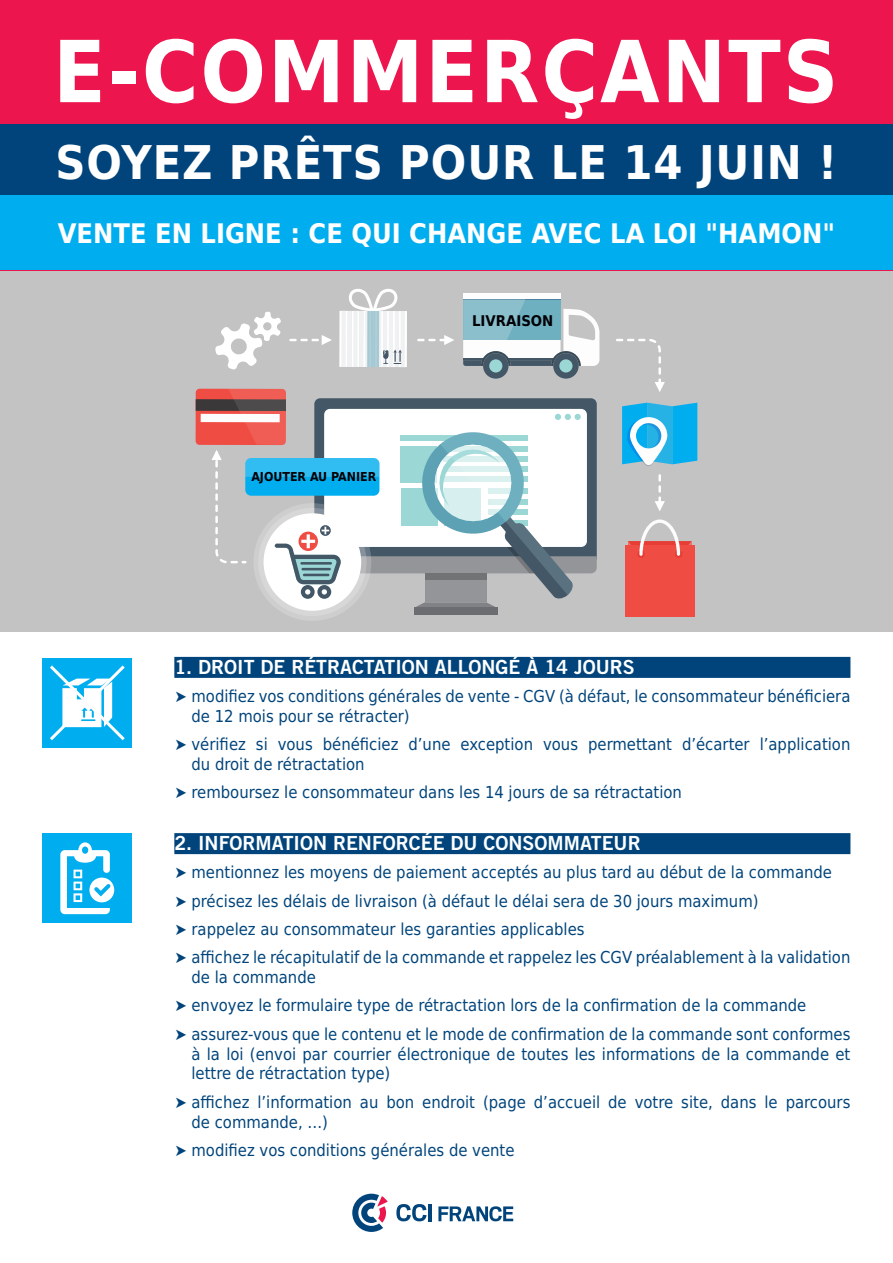
<style>
.page{position:relative;width:893px;height:1263px;background:#fff}
.page>*{position:absolute;margin:0;border:0;box-sizing:border-box;transform-origin:0 0}
.t1{font:700 85.5px "DejaVu Sans Condensed";letter-spacing:.025em;color:#fff}
.t2{font:700 46.5px "DejaVu Sans Condensed";letter-spacing:.02em;color:#fff}
.t3{font:700 27px "DejaVu Sans Condensed";color:#fff}
.FILET_BLEU{font:19.5px "Trade Gothic Bold Two";color:#fff}
.TEXTE{font:16.5px/19.8px "DejaVu Sans Condensed";color:#00447b}
.t4{font:700 14.85px "DejaVu Sans Condensed";color:#010106}
.t5{font:700 12.3px "DejaVu Sans Condensed";color:#010106}
</style>
<div class="page">
<div style="left:0;top:0;width:893px;height:270px;background:#ed154e"></div>
<div style="left:174px;top:657px;width:676px;height:21px;background:#00447b"></div>
<div style="left:174px;top:833px;width:676px;height:21px;background:#00447b"></div>
<div style="left:0;top:271px;width:893px;height:360px;background:#c3c3c4"></div>
<div style="left:414px;top:608px;width:83px;height:7px;background:#6c6d70"></div>
<div style="left:196px;top:389px;width:90px;height:56px;background:#ef4c43;border-radius:4px"></div>
<div style="left:196px;top:399px;width:90px;height:12px;background:#3a3838"></div>
<div style="left:201px;top:414px;width:79px;height:8px;background:#fefdfd"></div>
<div style="left:253px;top:503px;width:118px;height:118px;background:#cececf;border-radius:50%"></div>
<svg style="left:258px;top:508px;width:109px;height:108px"></svg>
<svg style="left:348px;top:288px;width:50px;height:23px"></svg>
<div style="left:339px;top:311px;width:5px;height:56px;background:#fff"></div>
<div style="left:351px;top:311px;width:5px;height:56px;background:#fff"></div>
<hr style="left:363px;top:311px;width:4px;height:56px;background:#fff">
<hr style="left:387px;top:311px;width:4px;height:56px;background:#fff">
<div style="left:398px;top:311px;width:5px;height:56px;background:#fff"></div>
<div style="left:343px;top:311px;width:5px;height:56px;background:#fff"></div>
<div style="left:355px;top:311px;width:5px;height:56px;background:#fff"></div>
<hr style="left:379px;top:311px;width:4px;height:56px;background:#fff">
<hr style="left:391px;top:311px;width:4px;height:56px;background:#fff">
<hr style="left:403px;top:311px;width:4px;height:56px;background:#fff">
<div style="left:341px;top:311px;width:5px;height:56px;background:#f0f1f2"></div>
<div style="left:353px;top:311px;width:5px;height:56px;background:#f0f1f2"></div>
<hr style="left:365px;top:311px;width:4px;height:56px;background:#f0f1f2">
<hr style="left:377px;top:311px;width:4px;height:56px;background:#f0f1f2">
<hr style="left:389px;top:311px;width:4px;height:56px;background:#f0f1f2">
<hr style="left:401px;top:311px;width:4px;height:56px;background:#f0f1f2">
<div style="left:347px;top:311px;width:5px;height:56px;background:#f0f1f2"></div>
<div style="left:359px;top:311px;width:5px;height:56px;background:#f0f1f2"></div>
<hr style="left:383px;top:311px;width:4px;height:56px;background:#f0f1f2">
<hr style="left:395px;top:311px;width:4px;height:56px;background:#f0f1f2">
<svg style="left:383px;top:350px;width:19px;height:14px"></svg>
<div style="left:367px;top:311px;width:12px;height:56px;background:#a6c9d3"></div>
<svg style="left:463px;top:293px;width:136px;height:86px"></svg>
<svg style="left:215px;top:312px;width:66px;height:58px"></svg>
<svg style="left:622px;top:403px;width:75px;height:63px;background:#3fbbeb"></svg>
<div style="left:625px;top:545px;width:69px;height:72px;background:#ef4c43"></div>
<svg style="left:628px;top:519px;width:64px;height:38px"></svg>
<svg style="left:637px;top:550px;width:8px;height:8px"></svg>
<svg style="left:675px;top:550px;width:7px;height:8px"></svg>
<svg style="left:211px;top:389px;width:386px;height:219px"></svg>
<svg style="left:289px;top:335px;width:43px;height:10px"></svg>
<svg style="left:417px;top:335px;width:37px;height:10px"></svg>
<svg style="left:655px;top:474px;width:10px;height:37px"></svg>
<svg style="left:616px;top:339px;width:49px;height:53px"></svg>
<svg style="left:396px;top:1204px;width:31px;height:17px"></svg>
<hr style="left:428px;top:1204px;width:4px;height:17px;background:#00447b">
<svg style="left:352px;top:1194px;width:36px;height:38px"></svg>
<svg style="left:438px;top:1206px;width:75px;height:15px"></svg>
<div style="left:0;top:124px;width:893px;height:75px;background:#00447b"></div>
<div style="left:0;top:196px;width:893px;height:74px;background:#00aeef"></div>
<div style="left:43px;top:658px;width:89px;height:90px;background:#00aeef"></div>
<svg style="left:50px;top:665px;width:75px;height:76px"></svg>
<div style="left:43px;top:833px;width:89px;height:90px;background:#00aeef"></div>
<svg style="left:60px;top:842px;width:55px;height:72px"></svg>
<p class="t1" style="left:53px;top:2px;width:787px">E-COMMERÇANTS</p>
<p class="t2" style="left:56px;top:125px;width:783px">SOYEZ PRÊTS POUR LE 14 JUIN !</p>
<p class="t3" style="left:58px;top:211px;width:779px">VENTE EN LIGNE : CE QUI CHANGE AVEC LA LOI "HAMON"</p>
<p class="t5" style="left:251px;top:467px;width:126px">AJOUTER AU PANIER</p>
<p class="t4" style="left:472px;top:308px;width:83px">LIVRAISON</p>
<p class="FILET_BLEU" style="left:174px;top:655px;width:462px">1. DROIT DE RÉTRACTATION ALLONGÉ À 14 JOURS</p>
<p class="TEXTE" style="left:191px;top:686px;width:660px;text-indent:-17px">➤ modifiez vos conditions générales de vente - CGV (à défaut, le consommateur bénéficiera de 12 mois pour se rétracter)</p>
<p class="TEXTE" style="left:191px;top:734px;width:660px;text-indent:-17px">➤ vérifiez si vous bénéficiez d’une exception vous permettant d’écarter l’application du droit de rétractation</p>
<p class="TEXTE" style="left:174px;top:782px;width:509px">➤ remboursez le consommateur dans les 14 jours de sa rétractation</p>
<p class="FILET_BLEU" style="left:174px;top:831px;width:468px">2. INFORMATION RENFORCÉE DU CONSOMMATEUR</p>
<p class="TEXTE" style="left:174px;top:862px;width:659px">➤ mentionnez les moyens de paiement acceptés au plus tard au début de la commande</p>
<p class="TEXTE" style="left:174px;top:891px;width:586px">➤ précisez les délais de livraison (à défaut le délai sera de 30 jours maximum)</p>
<p class="TEXTE" style="left:174px;top:919px;width:412px">➤ rappelez au consommateur les garanties applicables</p>
<p class="TEXTE" style="left:191px;top:947px;width:660px;text-indent:-17px">➤ affichez le récapitulatif de la commande et rappelez les CGV préalablement à la validation de la commande</p>
<p class="TEXTE" style="left:174px;top:995px;width:634px">➤ envoyez le formulaire type de rétractation lors de la confirmation de la commande</p>
<p class="TEXTE" style="left:191px;top:1024px;width:660px;text-align:justify;text-indent:-17px">➤ assurez-vous que le contenu et le mode de confirmation de la commande sont conformes à la loi (envoi par courrier électronique de toutes les informations de la commande et lettre de rétractation type)</p>
<p class="TEXTE" style="left:191px;top:1091px;width:660px;text-indent:-17px">➤ affichez l’information au bon endroit (page d’accueil de votre site, dans le parcours de commande, …)</p>
<p class="TEXTE" style="left:174px;top:1140px;width:342px">➤ modifiez vos conditions générales de vente</p>
</div>
